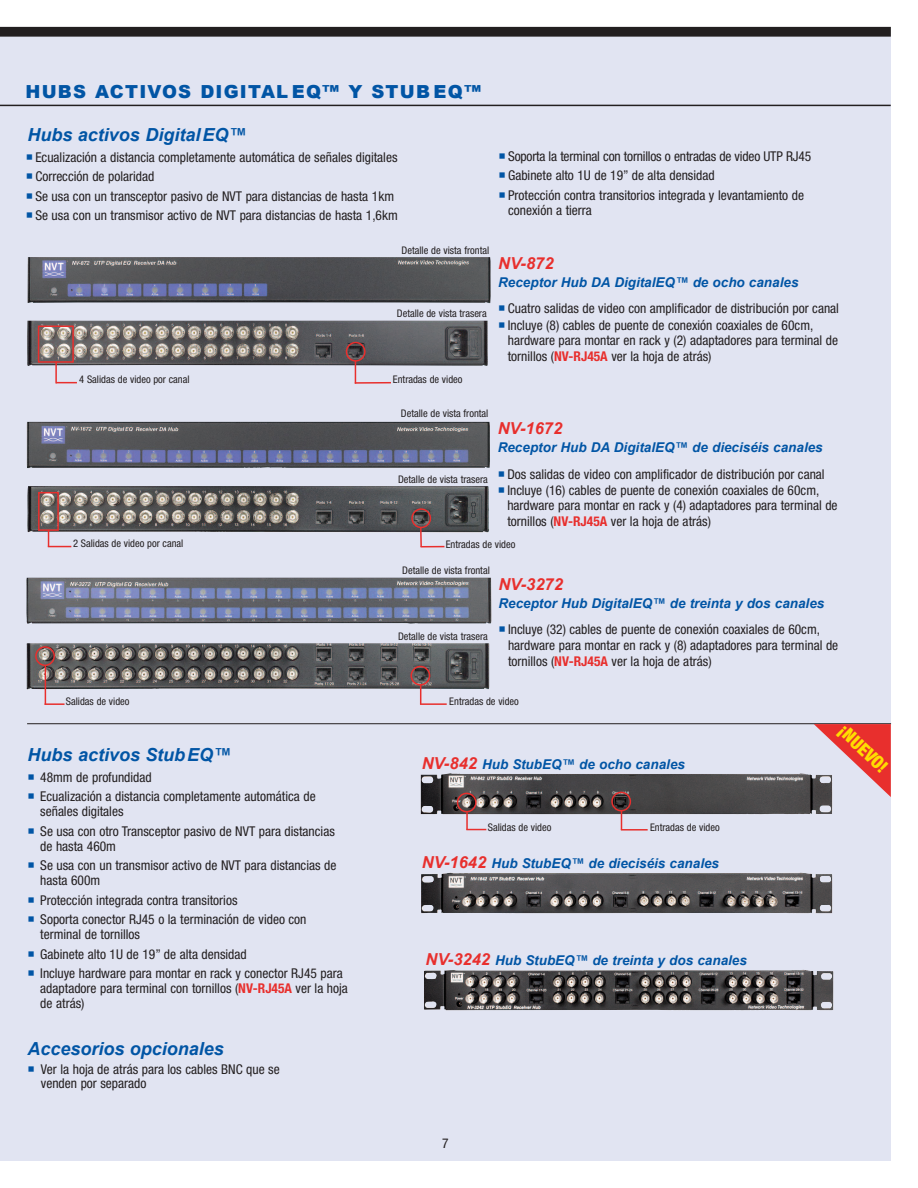
<style>
.page{position:relative;width:918px;height:1188px;background:#fff}
.page>*{position:absolute;margin:0;border:0;box-sizing:border-box;transform-origin:0 0}
.t1{font:italic 700 18px "Arial";color:#0155a5}
.t2{font:900 18px "Arial";letter-spacing:.065em;color:#0155a5}
.t3{font:900 condensed 18px "Helvetica Neue";color:#ffdd01}
.t4{font:italic 700 16.5px "Arial";color:#e82f2d}
.t5{font:condensed 13.5px/15px "Helvetica Neue";color:#231f20}
.t6{font:italic 700 13.5px "Arial";color:#0155a5}
.t7{font:condensed 10.5px "Helvetica Neue";color:#231f20}
.s1{color:#0155a5}
.s2{font-weight:700;color:#e82f2d}
.s3{font-size:16.5px;color:#e82f2d}
</style>
<div class="page">
<div style="left:0;top:36px;width:890px;height:1125px;background:#e1e4f2"></div>
<hr style="left:0;top:105px;width:891px;height:1px;background:#231f20">
<div style="left:0;top:27px;width:891px;height:10px;background:#231f20"></div>
<hr style="left:27px;top:723px;width:864px;height:1px;background:#231f20">
<img style="left:28px;top:257px;width:463px;height:46px">
<img style="left:27px;top:422px;width:463px;height:46px">
<img style="left:26px;top:578px;width:466px;height:46px">
<img style="left:27px;top:321px;width:461px;height:45px">
<img style="left:27px;top:486px;width:462px;height:47px">
<img style="left:26px;top:643px;width:463px;height:47px">
<hr style="left:355px;top:382px;width:36px;height:2px;background:#e82f2d">
<svg style="left:346px;top:342px;width:20px;height:42px"></svg>
<svg style="left:48px;top:530px;width:23px;height:17px"></svg>
<div style="left:38px;top:492px;width:21px;height:39px;border:2px solid #e82f2d"></div>
<hr style="left:421px;top:546px;width:23px;height:2px;background:#e82f2d">
<svg style="left:411px;top:508px;width:20px;height:39px"></svg>
<hr style="left:45px;top:703px;width:20px;height:2px;background:#e82f2d">
<hr style="left:45px;top:665px;width:1px;height:40px;background:#e82f2d">
<hr style="left:420px;top:703px;width:27px;height:2px;background:#e82f2d">
<svg style="left:411px;top:666px;width:19px;height:38px"></svg>
<svg style="left:35px;top:646px;width:20px;height:20px"></svg>
<svg style="left:57px;top:382px;width:20px;height:1px"></svg>
<hr style="left:55px;top:361px;width:2px;height:22px;background:#e82f2d">
<div style="left:38px;top:326px;width:36px;height:37px;border:2px solid #e82f2d"></div>
<svg style="left:814px;top:724px;width:77px;height:73px"></svg>
<img style="left:421px;top:773px;width:411px;height:42px">
<img style="left:421px;top:872px;width:411px;height:41px">
<img style="left:424px;top:970px;width:409px;height:41px">
<svg style="left:457px;top:793px;width:29px;height:37px"></svg>
<svg style="left:611px;top:792px;width:20px;height:38px"></svg>
<hr style="left:621px;top:829px;width:27px;height:2px;background:#e82f2d">
<h1 class="t2" style="left:25px;top:78px;width:457px">HUBS ACTIVOS DIGITAL EQ™ Y STUB EQ™</h1>
<h1 class="t1" style="left:27px;top:125px;width:221px">Hubs activos DigitalEQ™</h1>
<p class="t5" style="left:26px;top:151px;width:373px"><span class="s1">○</span> Ecualización a distancia completamente automática de señales digitales</p>
<p class="t5" style="left:26px;top:170px;width:130px"><span class="s1">○</span> Corrección de polaridad</p>
<p class="t5" style="left:26px;top:190px;width:370px"><span class="s1">○</span> Se usa con un transceptor pasivo de NVT para distancias de hasta 1km</p>
<p class="t5" style="left:26px;top:209px;width:374px"><span class="s1">○</span> Se usa con un transmisor activo de NVT para distancias de hasta 1,6km</p>
<p class="t7" style="left:402px;top:246px;width:89px">Detalle de vista frontal</p>
<p class="t7" style="left:79px;top:376px;width:112px">4 Salidas de video por canal</p>
<p class="t7" style="left:397px;top:310px;width:91px">Detalle de vista trasera</p>
<p class="t7" style="left:393px;top:375px;width:71px">Entradas de video</p>
<p class="t5" style="left:499px;top:150px;width:314px"><span class="s1">○</span> Soporta la terminal con tornillos o entradas de video UTP RJ45</p>
<p class="t5" style="left:499px;top:169px;width:218px"><span class="s1">○</span> Gabinete alto 1U de 19” de alta densidad</p>
<p class="t5" style="left:508px;top:189px;width:297px;text-indent:-10px"><span class="s1">○</span> Protección contra transitorios integrada y levantamiento de conexión a tierra</p>
<p class="t4" style="left:498px;top:254px;width:57px">NV-872</p>
<p class="t6" style="left:498px;top:275px;width:302px">Receptor Hub DA DigitalEQ™ de ocho canales</p>
<p class="t5" style="left:498px;top:302px;width:342px"><span class="s1">○</span> Cuatro salidas de video con amplificador de distribución por canal</p>
<p class="t5" style="left:508px;top:318px;width:332px;line-height:15.8px;text-indent:-10px"><span class="s1">○</span> Incluye (8) cables de puente de conexión coaxiales de 60cm, hardware para montar en rack y (2) adaptadores para terminal de tornillos (<span class="s2">NV-RJ45A</span> ver la hoja de atrás)</p>
<p class="t7" style="left:401px;top:410px;width:89px">Detalle de vista frontal</p>
<p class="t7" style="left:398px;top:475px;width:91px">Detalle de vista trasera</p>
<p class="t4" style="left:498px;top:420px;width:66px">NV-1672</p>
<p class="t6" style="left:498px;top:440px;width:327px">Receptor Hub DA DigitalEQ™ de dieciséis canales</p>
<p class="t5" style="left:498px;top:467px;width:328px"><span class="s1">○</span> Dos salidas de video con amplificador de distribución por canal</p>
<p class="t5" style="left:507px;top:483px;width:332px;line-height:15.8px;text-indent:-10px"><span class="s1">○</span> Incluye (16) cables de puente de conexión coaxiales de 60cm, hardware para montar en rack y (4) adaptadores para terminal de tornillos (<span class="s2">NV-RJ45A</span> ver la hoja de atrás)</p>
<p class="t7" style="left:73px;top:540px;width:112px">2 Salidas de video por canal</p>
<p class="t7" style="left:446px;top:540px;width:71px">Entradas de video</p>
<p class="t7" style="left:402px;top:567px;width:89px">Detalle de vista frontal</p>
<p class="t7" style="left:398px;top:633px;width:91px">Detalle de vista trasera</p>
<p class="t4" style="left:498px;top:575px;width:66px">NV-3272</p>
<p class="t6" style="left:498px;top:595px;width:327px">Receptor Hub DigitalEQ™ de treinta y dos canales</p>
<p class="t5" style="left:508px;top:623px;width:332px;line-height:15.8px;text-indent:-10px"><span class="s1">○</span> Incluye (32) cables de puente de conexión coaxiales de 60cm, hardware para montar en rack y (8) adaptadores para terminal de tornillos (<span class="s2">NV-RJ45A</span> ver la hoja de atrás)</p>
<p class="t7" style="left:66px;top:697px;width:65px">Salidas de video</p>
<p class="t7" style="left:449px;top:697px;width:71px">Entradas de video</p>
<h1 class="t1" style="left:28px;top:744px;width:205px">Hubs activos StubEQ™</h1>
<p class="t5" style="left:27px;top:771px;width:126px"><span class="s1">○</span> 48mm de profundidad</p>
<p class="t5" style="left:40px;top:790px;width:277px;text-indent:-13px"><span class="s1">○</span> Ecualización a distancia completamente automática de señales digitales</p>
<p class="t5" style="left:40px;top:825px;width:296px;text-indent:-13px"><span class="s1">○</span> Se usa con otro Transceptor pasivo de NVT para distancias de hasta 460m</p>
<p class="t5" style="left:40px;top:859px;width:298px;text-indent:-13px"><span class="s1">○</span> Se usa con un transmisor activo de NVT para distancias de hasta 600m</p>
<p class="t5" style="left:27px;top:894px;width:212px"><span class="s1">○</span> Protección integrada contra transitorios</p>
<p class="t5" style="left:40px;top:913px;width:268px;text-indent:-13px"><span class="s1">○</span> Soporta conector RJ45 o la terminación de video con terminal de tornillos</p>
<p class="t5" style="left:27px;top:948px;width:221px"><span class="s1">○</span> Gabinete alto 1U de 19” de alta densidad</p>
<p class="t5" style="left:40px;top:967px;width:309px;text-indent:-13px"><span class="s1">○</span> Incluye hardware para montar en rack y conector RJ45 para adaptadore para terminal con tornillos (<span class="s2">NV-RJ45A</span> ver la hoja de atrás)</p>
<h1 class="t1" style="left:27px;top:1038px;width:198px">Accesorios opcionales</h1>
<p class="t5" style="left:41px;top:1064px;width:240px;line-height:13.5px;text-indent:-13px"><span class="s1">○</span> Ver la hoja de atrás para los cables BNC que se venden por separado</p>
<p class="t6" style="left:422px;top:757px;width:265px"><span class="s3">NV-842</span> Hub StubEQ™ de ocho canales</p>
<p class="t7" style="left:488px;top:823px;width:65px">Salidas de video</p>
<p class="t7" style="left:650px;top:823px;width:71px">Entradas de video</p>
<p class="t6" style="left:422px;top:855px;width:299px"><span class="s3">NV-1642</span> Hub StubEQ™ de dieciséis canales</p>
<p class="t6" style="left:426px;top:953px;width:323px"><span class="s3">NV-3242</span> Hub StubEQ™ de treinta y dos canales</p>
<p class="t5" style="left:442px;top:1137px;width:8px">7</p>
<h1 class="t3" style="left:846px;top:723px;width:62px;rotate:44deg">¡NUEVO!</h1>
</div>
